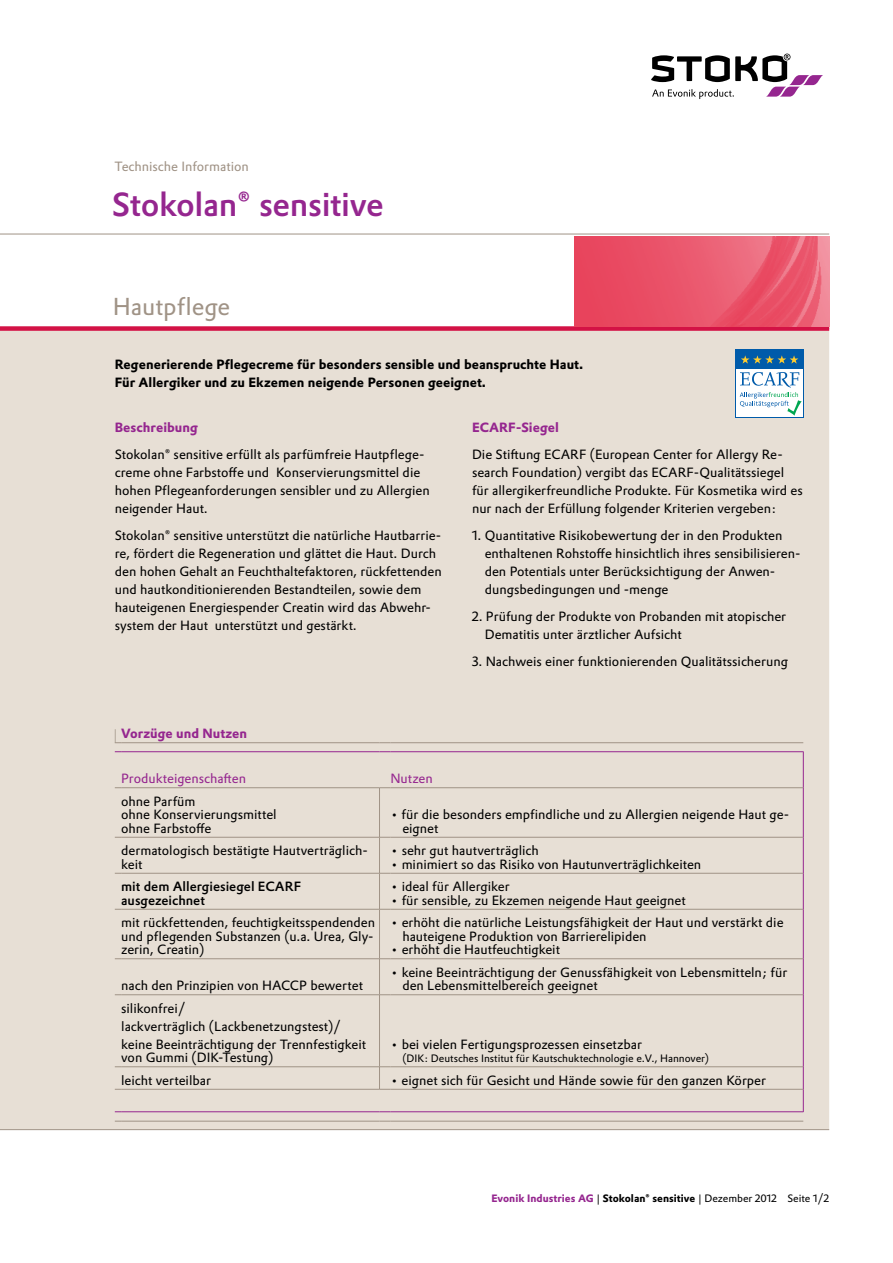
<style>
.page{position:relative;width:893px;height:1263px;background:#fff}
.page>*{position:absolute;margin:0;border:0;box-sizing:border-box;transform-origin:0 0}
.t1{font:500 32.7px "Evonik Prokyon";letter-spacing:-.01em;color:#95268f}
.t2{font:24px "Evonik Prokyon";color:#a09386}
.t3{font:13.2px/18px "Evonik Prokyon";color:#000}
.t4{font:700 13.2px/18px "Evonik Prokyon";color:#000}
.t5{font:700 13.2px "Evonik Prokyon";color:#95268f}
.t6{font:500 13.2px/13.5px "Evonik Prokyon";color:#000}
.t7{font:13.2px "Evonik Prokyon";color:#95268f}
.t8{font:13.2px "Evonik Prokyon";color:#a09386}
.t9{font:10.5px "Evonik Prokyon";color:#000}
.s1{font-weight:700;color:#95268f}
.s2{font-weight:700}
</style>
<div class="page">
<div style="left:0;top:331px;width:829px;height:798px;background:#e7dfd5"></div>
<hr style="left:0;top:234px;width:829px;height:1px;background:#a09386">
<hr style="left:0;top:1129px;width:829px;height:1px;background:#a09386">
<div style="left:0;top:326px;width:829px;height:5px;background:#d31245"></div>
<svg style="left:651px;top:54px;width:172px;height:45px"></svg>
<img style="left:574px;top:236px;width:255px;height:91px">
<hr style="left:121px;top:742px;width:258px;height:1px;background:#a09386">
<hr style="left:390px;top:742px;width:413px;height:1px;background:#a09386">
<hr style="left:121px;top:751px;width:258px;height:1px;background:#95268f">
<hr style="left:803px;top:751px;width:1px;height:37px;background:#95268f">
<hr style="left:390px;top:751px;width:413px;height:1px;background:#95268f">
<hr style="left:121px;top:787px;width:258px;height:1px;background:#a09386">
<hr style="left:379px;top:787px;width:1px;height:50px;background:#a09386">
<hr style="left:803px;top:788px;width:1px;height:49px;background:#95268f">
<hr style="left:390px;top:787px;width:413px;height:1px;background:#a09386">
<hr style="left:121px;top:837px;width:258px;height:1px;background:#a09386">
<hr style="left:379px;top:837px;width:1px;height:36px;background:#a09386">
<hr style="left:803px;top:837px;width:1px;height:36px;background:#95268f">
<hr style="left:390px;top:837px;width:413px;height:1px;background:#a09386">
<hr style="left:121px;top:873px;width:258px;height:1px;background:#a09386">
<hr style="left:379px;top:873px;width:1px;height:36px;background:#a09386">
<hr style="left:379px;top:909px;width:1px;height:50px;background:#a09386">
<hr style="left:803px;top:873px;width:1px;height:36px;background:#95268f">
<hr style="left:803px;top:909px;width:1px;height:50px;background:#95268f">
<hr style="left:390px;top:873px;width:413px;height:1px;background:#a09386">
<hr style="left:121px;top:909px;width:258px;height:1px;background:#a09386">
<hr style="left:121px;top:958px;width:258px;height:1px;background:#a09386">
<hr style="left:121px;top:994px;width:258px;height:1px;background:#a09386">
<hr style="left:379px;top:959px;width:1px;height:36px;background:#a09386">
<hr style="left:379px;top:995px;width:1px;height:72px;background:#a09386">
<hr style="left:803px;top:959px;width:1px;height:36px;background:#95268f">
<hr style="left:803px;top:995px;width:1px;height:72px;background:#95268f">
<hr style="left:390px;top:909px;width:413px;height:1px;background:#a09386">
<hr style="left:390px;top:958px;width:413px;height:1px;background:#a09386">
<hr style="left:390px;top:994px;width:413px;height:1px;background:#a09386">
<hr style="left:121px;top:1066px;width:258px;height:1px;background:#a09386">
<hr style="left:121px;top:1089px;width:258px;height:1px;background:#a09386">
<svg style="left:379px;top:1066px;width:11px;height:24px"></svg>
<svg style="left:803px;top:1067px;width:1px;height:45px"></svg>
<hr style="left:390px;top:1066px;width:413px;height:1px;background:#a09386">
<hr style="left:390px;top:1089px;width:413px;height:1px;background:#a09386">
<hr style="left:121px;top:1111px;width:258px;height:1px;background:#95268f">
<hr style="left:390px;top:1111px;width:413px;height:1px;background:#95268f">
<hr style="left:121px;top:1121px;width:258px;height:1px;background:#a09386">
<hr style="left:390px;top:1121px;width:413px;height:1px;background:#a09386">
<svg style="left:115px;top:729px;width:6px;height:14px"></svg>
<div style="left:736px;top:350px;width:68px;height:68px;background:#005baa"></div>
<div style="left:736px;top:370px;width:67px;height:47px;background:#fff"></div>
<svg style="left:741px;top:355px;width:57px;height:9px"></svg>
<svg style="left:740px;top:372px;width:62px;height:44px"></svg>
<p class="t8" style="left:115px;top:156px;width:136px">Technische Information</p>
<h1 class="t1" style="left:112px;top:179px;width:273px">Stokolan® sensitive</h1>
<h2 class="t2" style="left:113px;top:288px;width:119px">Hautpflege</h2>
<p class="t4" style="left:115px;top:354px;width:470px">Regenerierende Pflegecreme für besonders sensible und beanspruchte Haut.<br>Für Allergiker und zu Ekzemen neigende Personen geeignet.</p>
<p class="t5" style="left:115px;top:417px;width:85px">Beschreibung</p>
<p class="t3" style="left:115px;top:445px;width:316px">Stokolan® sensitive erfüllt als parfümfreie Hautpflege&shy;creme ohne Farbstoffe und Konservierungsmittel die hohen Pflegeanforderungen sensibler und zu Allergien neigender Haut.</p>
<p class="t3" style="left:115px;top:525px;width:328px">Stokolan® sensitive unterstützt die natürliche Hautbarrie&shy;re, fördert die Regeneration und glättet die Haut. Durch den hohen Gehalt an Feuchthaltefaktoren, rückfettenden und hautkonditionierenden Bestandteilen, sowie dem hauteigenen Energiespender Creatin wird das Abwehr&shy;system der Haut unterstützt und gestärkt.</p>
<p class="t5" style="left:472px;top:417px;width:88px">ECARF-Siegel</p>
<p class="t3" style="left:472px;top:444px;width:332px">Die Stiftung ECARF (European Center for Allergy Re&shy;search Foundation) vergibt das ECARF-Qualitätssiegel für allergikerfreundliche Produkte. Für Kosmetika wird es nur nach der Erfüllung folgender Kriterien vergeben:</p>
<p class="t3" style="left:485px;top:525px;width:317px;text-indent:-13px">1. Quantitative Risikobewertung der in den Produkten enthaltenen Rohstoffe hinsichtlich ihres sensibilisieren&shy;den Potentials unter Berücksichtigung der Anwen&shy;dungsbedingungen und -menge</p>
<p class="t3" style="left:485px;top:606px;width:303px;text-indent:-13px">2. Prüfung der Produkte von Probanden mit atopischer<br>Dematitis unter ärztlicher Aufsicht</p>
<p class="t3" style="left:472px;top:651px;width:318px">3. Nachweis einer funktionierenden Qualitätssicherung</p>
<p class="t5" style="left:121px;top:723px;width:127px">Vorzüge und Nutzen</p>
<p class="t7" style="left:121px;top:768px;width:126px">Produkteigenschaften</p>
<p class="t7" style="left:390px;top:768px;width:44px">Nutzen</p>
<p class="t3" style="left:121px;top:793px;width:157px;line-height:13.5px">ohne Parfüm<br>ohne Konservierungsmittel ohne Farbstoffe</p>
<p class="t3" style="left:402px;top:807px;width:388px;line-height:13.5px;text-indent:-12px">• für die besonders empfindliche und zu Allergien neigende Haut ge&shy;eignet</p>
<p class="t3" style="left:121px;top:843px;width:248px;line-height:13.5px">dermatologisch bestätigte Hautverträglich&shy;keit</p>
<p class="t3" style="left:390px;top:841px;width:150px">• sehr gut hautverträglich</p>
<p class="t3" style="left:390px;top:854px;width:312px">• minimiert so das Risiko von Hautunverträglichkeiten</p>
<p class="t6" style="left:121px;top:879px;width:182px">mit dem Allergiesiegel ECARF ausgezeichnet</p>
<p class="t3" style="left:390px;top:877px;width:121px">• ideal für Allergiker</p>
<p class="t3" style="left:390px;top:890px;width:297px">• für sensible, zu Ekzemen neigende Haut geeignet</p>
<p class="t3" style="left:121px;top:915px;width:255px;line-height:13.5px;text-align:justify">mit rückfettenden, feuchtigkeitsspendenden und pflegenden Substanzen (u.a. Urea, Gly&shy;zerin, Creatin)</p>
<p class="t3" style="left:402px;top:915px;width:383px;line-height:13.5px;text-indent:-12px">• erhöht die natürliche Leistungsfähigkeit der Haut und verstärkt die hauteigene Produktion von Barrierelipiden</p>
<p class="t3" style="left:390px;top:940px;width:171px">• erhöht die Hautfeuchtigkeit</p>
<p class="t3" style="left:121px;top:976px;width:243px">nach den Prinzipien von HACCP bewertet</p>
<p class="t3" style="left:121px;top:998px;width:246px">silikonfrei/<br>lackverträglich (Lackbenetzungstest)/ keine Beeinträchtigung der Trennfestigkeit</p>
<p class="t3" style="left:121px;top:1048px;width:154px">von Gummi (DIK-Testung)</p>
<p class="t3" style="left:402px;top:964px;width:386px;line-height:13.5px;text-indent:-12px">• keine Beeinträchtigung der Genussfähigkeit von Lebensmitteln; für den Lebensmittelbereich geeignet</p>
<p class="t3" style="left:390px;top:1034px;width:253px">• bei vielen Fertigungsprozessen einsetzbar</p>
<p class="t9" style="left:402px;top:1050px;width:308px">(DIK: Deutsches Institut für Kautschuktechnologie e.V., Hannover)</p>
<p class="t3" style="left:121px;top:1070px;width:91px">leicht verteilbar</p>
<p class="t3" style="left:390px;top:1070px;width:377px">• eignet sich für Gesicht und Hände sowie für den ganzen Körper</p>
<p class="t9" style="left:491px;top:1190px;width:339px"><span class="s1">Evonik Industries AG</span> | <span class="s2">Stokolan® sensitive</span> | Dezember 2012 Seite 1/2</p>
</div>
